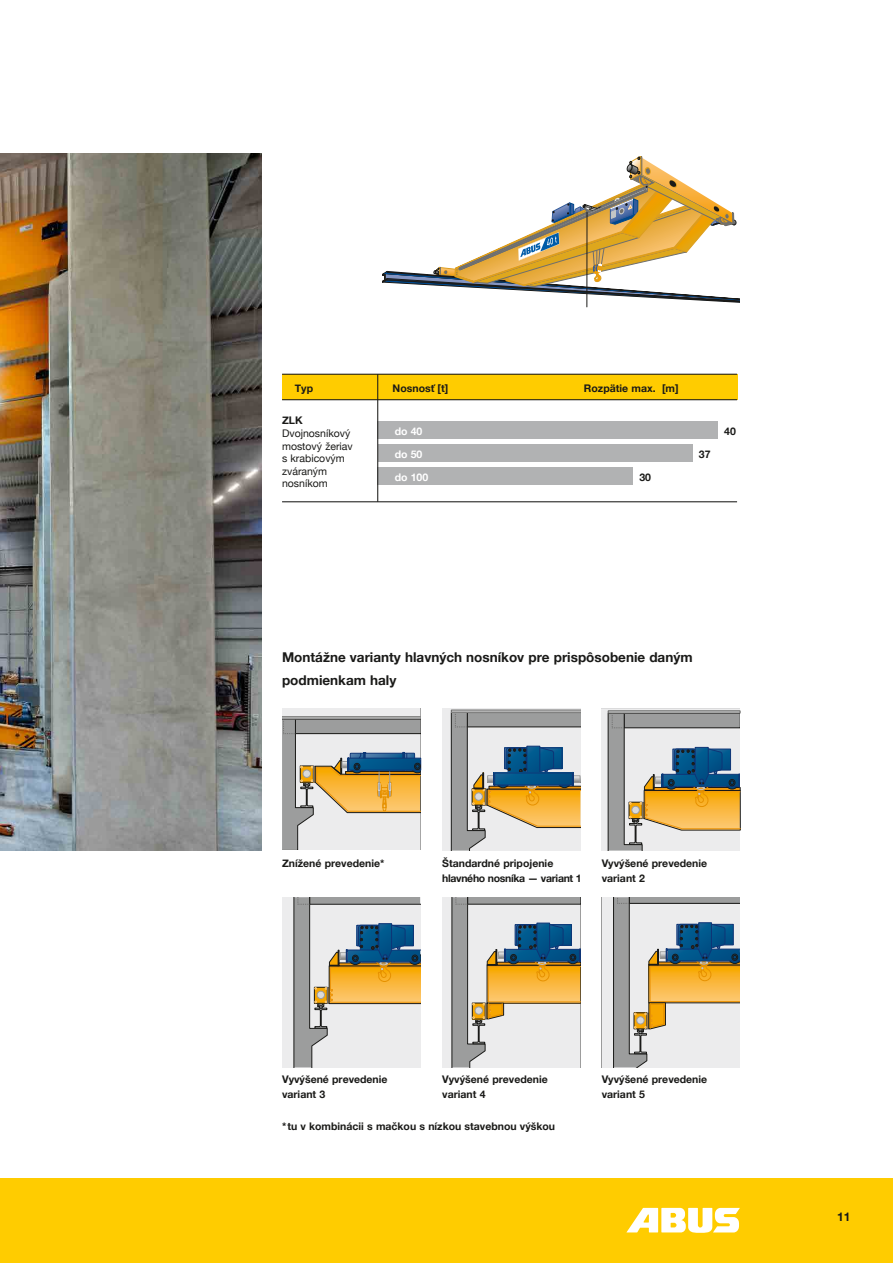
<style>
.page{position:relative;width:893px;height:1263px;background:#fff}
.page>*{position:absolute;margin:0;border:0;box-sizing:border-box;transform-origin:0 0}
.t1{font:700 13.5px/22.5px "Helvetica Neue";color:#1a1a18}
.t2{font:700 12px "Helvetica Neue";color:#1a1a18}
.t3{font:700 10.5px/15px "Helvetica Neue";color:#1a1a18}
.t4{font:10.5px/12.6px "Helvetica Neue";color:#1a1a18}
.t5{font:700 10.5px/15px "Helvetica Neue";letter-spacing:-.03em;color:#1a1a18}
.t6{font:700 10.5px "Helvetica Neue";color:#fff}
</style>
<div class="page">
<div style="left:0;top:1178px;width:893px;height:85px;background:#fc0"></div>
<svg style="left:626px;top:1208px;width:114px;height:25px"></svg>
<hr style="left:587px;top:212px;width:1px;height:95px;background:#1a1a18">
<svg style="left:382px;top:156px;width:358px;height:147px"></svg>
<img style="left:0;top:153px;width:261px;height:697px">
<svg style="left:282px;top:897px;width:138px;height:170px;background:#c1beb0"></svg>
<svg style="left:442px;top:897px;width:139px;height:170px;background:#c0bcac"></svg>
<svg style="left:602px;top:897px;width:138px;height:170px;background:#c1bcab"></svg>
<div style="left:348px;top:758px;width:73px;height:12px;border:1px solid #0e3576"></div>
<svg style="left:282px;top:708px;width:138px;height:142px;background:#c5bda9"></svg>
<svg style="left:442px;top:708px;width:138px;height:142px;background:#bdb7a6"></svg>
<div style="left:495px;top:773px;width:77px;height:12px;background:#00558a"></div>
<div style="left:494px;top:773px;width:79px;height:12px;border:1px solid #0e3576"></div>
<svg style="left:602px;top:708px;width:139px;height:142px;background:#b5b09e"></svg>
<div style="left:282px;top:374px;width:455px;height:26px;background:#fc0"></div>
<div style="left:378px;top:421px;width:340px;height:17px;background:#b1b2b3"></div>
<div style="left:378px;top:444px;width:314px;height:17px;background:#b1b2b3"></div>
<div style="left:378px;top:468px;width:255px;height:17px;background:#b1b2b3"></div>
<hr style="left:282px;top:501px;width:455px;height:1px;background:#1a1a18">
<hr style="left:282px;top:374px;width:455px;height:1px;background:#1a1a18">
<hr style="left:282px;top:399px;width:455px;height:1px;background:#1a1a18">
<hr style="left:377px;top:374px;width:1px;height:128px;background:#1a1a18">
<p class="t3" style="left:295px;top:380px;width:20px">Typ</p>
<p class="t3" style="left:393px;top:380px;width:57px">Nosnosť [t]</p>
<p class="t3" style="left:584px;top:380px;width:96px">Rozpätie max. [m]</p>
<p class="t6" style="left:395px;top:421px;width:29px">do 40</p>
<p class="t6" style="left:395px;top:445px;width:29px">do 50</p>
<p class="t6" style="left:395px;top:468px;width:35px">do 100</p>
<p class="t3" style="left:282px;top:413px;width:22px">ZLK</p>
<p class="t4" style="left:282px;top:426px;width:72px">Dvojnosníkový mostový žeriav s krabicovým zváraným nosníkom</p>
<p class="t3" style="left:639px;top:470px;width:13px">30</p>
<p class="t3" style="left:699px;top:446px;width:13px">37</p>
<p class="t3" style="left:724px;top:423px;width:13px">40</p>
<p class="t1" style="left:282px;top:646px;width:412px">Montážne varianty hlavných nosníkov pre prispôsobenie daným podmienkam haly</p>
<p class="t3" style="left:282px;top:855px;width:104px">Znížené prevedenie*</p>
<p class="t5" style="left:442px;top:855px;width:141px">Štandardné pripojenie hlavného nosníka — variant 1</p>
<p class="t3" style="left:602px;top:855px;width:107px">Vyvýšené prevedenie variant 2</p>
<p class="t3" style="left:282px;top:1071px;width:107px">Vyvýšené prevedenie variant 3</p>
<p class="t3" style="left:442px;top:1071px;width:107px">Vyvýšené prevedenie variant 4</p>
<p class="t3" style="left:602px;top:1071px;width:107px">Vyvýšené prevedenie variant 5</p>
<p class="t3" style="left:282px;top:1118px;width:275px">*tu v kombinácii s mačkou s nízkou stavebnou výškou</p>
<p class="t2" style="left:837px;top:1205px;width:15px">11</p>
</div>
